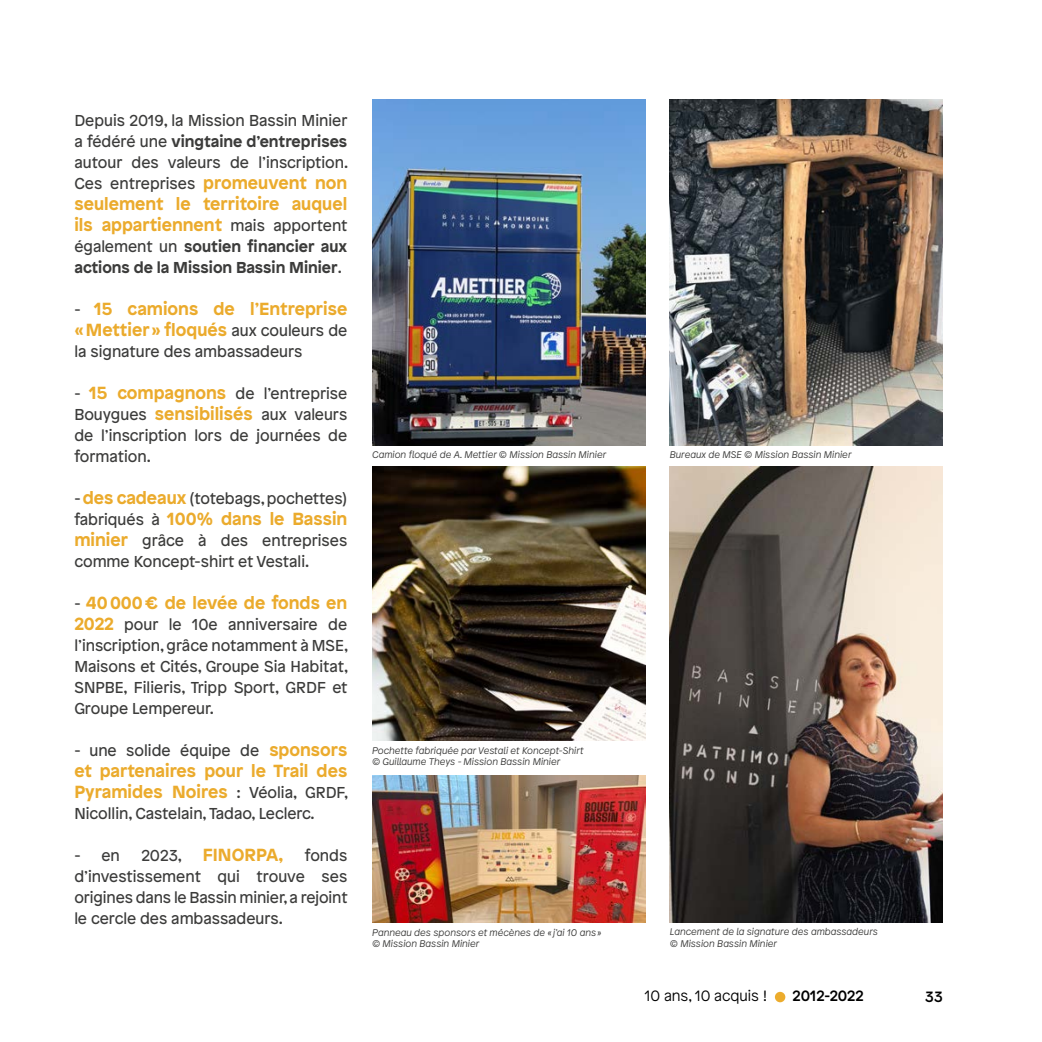
<style>
.page{position:relative;width:1042px;height:1042px;background:#fff}
.page>*{position:absolute;margin:0;border:0;box-sizing:border-box;transform-origin:0 0}
.t1{font:700 17.5px/21px "Patron";color:#ebab2d}
.t2{font:15.75px/21px "Patron";color:#3c3c3b;text-align:justify}
.t3{font:700 15.75px/21px "Patron";color:#3c3c3b}
.t4{font:300 14.88px "Patron";color:#000}
.t5{font:500 14.88px "Patron";color:#000}
.t6{font:italic 300 9.62px/11.5px "Patron";color:#3c3c3b}
.s1{font-weight:700}
.s2{font-weight:700;font-size:17.5px;color:#ebab2d}
.s3{font-weight:400;font-size:15.75px;color:#3c3c3b}
.s4{font-weight:400}
</style>
<div class="page">
<div style="left:775px;top:992px;width:10px;height:10px;background:#ecac2d;border-radius:50%"></div>
<img style="left:372px;top:99px;width:273px;height:346px">
<img style="left:670px;top:466px;width:273px;height:457px">
<img style="left:670px;top:99px;width:273px;height:346px">
<img style="left:372px;top:466px;width:273px;height:275px">
<img style="left:372px;top:775px;width:273px;height:148px">
<p class="t2" style="left:74px;top:109px;width:275px">Depuis 2019, la Mission Bassin Minier a fédéré une <span class="s1">vingtaine d’entreprises </span>autour des valeurs de l’inscription.<br>Ces entreprises <span class="s2">promeuvent non</span></p>
<p class="t1" style="left:74px;top:192px;width:275px">seulement le territoire auquel ils appartiennent <span class="s3">mais apportent</span></p>
<p class="t3" style="left:74px;top:235px;width:274px"><span class="s4">également un</span> soutien financier aux actions de la Mission Bassin Minier<span class="s4">.</span></p>
<p class="t1" style="left:74px;top:297px;width:274px"><span class="s3">-</span> 15 camions de l’Entreprise « Mettier » floqués <span class="s3">aux couleurs de</span></p>
<p class="t2" style="left:74px;top:340px;width:230px">la signature des ambassadeurs</p>
<p class="t2" style="left:74px;top:382px;width:274px">- <span class="s2">15 compagnons</span> de l’entreprise Bouygues <span class="s2">sensibilisés</span> aux valeurs de l’inscription lors de journées de formation.</p>
<p class="t2" style="left:74px;top:487px;width:274px">- <span class="s2">des cadeaux</span> (totebags, pochettes)</p>
<p class="t1" style="left:74px;top:507px;width:274px"><span class="s3">fabriqués à</span> 100% dans le Bassin</p>
<p class="t2" style="left:74px;top:529px;width:274px"><span class="s2">minier</span> grâce à des entreprises comme Koncept-shirt et Vestali.</p>
<p class="t1" style="left:74px;top:591px;width:274px"><span class="s3">-</span> 40 000 € de levée de fonds en</p>
<p class="t2" style="left:74px;top:613px;width:275px"><span class="s2">2022</span> pour le 10e anniversaire de l’inscription, grâce notamment à MSE, Maisons et Cités, Groupe Sia Habitat, SNPBE, Filieris, Tripp Sport, GRDF et Groupe Lempereur.</p>
<p class="t2" style="left:74px;top:739px;width:274px">- une solide équipe de <span class="s2">sponsors</span></p>
<p class="t1" style="left:74px;top:759px;width:275px">et partenaires pour le Trail des<br>Pyramides Noires <span class="s3">: Véolia, GRDF,</span></p>
<p class="t2" style="left:74px;top:802px;width:242px">Nicollin, Castelain, Tadao, Leclerc.</p>
<p class="t2" style="left:74px;top:844px;width:47px">- en</p>
<p class="t1" style="left:141px;top:843px;width:143px"><span class="s3">2023,</span> FINORPA,</p>
<p class="t2" style="left:74px;top:844px;width:275px;text-indent:230px">fonds d’investissement qui trouve ses origines dans le Bassin minier, a rejoint le cercle des ambassadeurs.</p>
<p class="t6" style="left:372px;top:448px;width:236px">Camion floqué de A. Mettier © Mission Bassin Minier</p>
<p class="t6" style="left:670px;top:448px;width:183px">Bureaux de MSE © Mission Bassin Minier</p>
<p class="t6" style="left:372px;top:744px;width:213px">Pochette fabriquée par Vestali et Koncept-Shirt © Guillaume Theys - Mission Bassin Minier</p>
<p class="t6" style="left:372px;top:926px;width:231px">Panneau des sponsors et mécènes de « j’ai 10 ans » © Mission Bassin Minier</p>
<p class="t6" style="left:670px;top:925px;width:210px">Lancement de la signature des ambassadeurs © Mission Bassin Minier</p>
<p class="t4" style="left:645px;top:985px;width:124px">10 ans, 10 acquis !</p>
<p class="t5" style="left:792px;top:984px;width:72px">2012-2022</p>
<p class="t5" style="left:925px;top:985px;width:19px">33</p>
</div>
